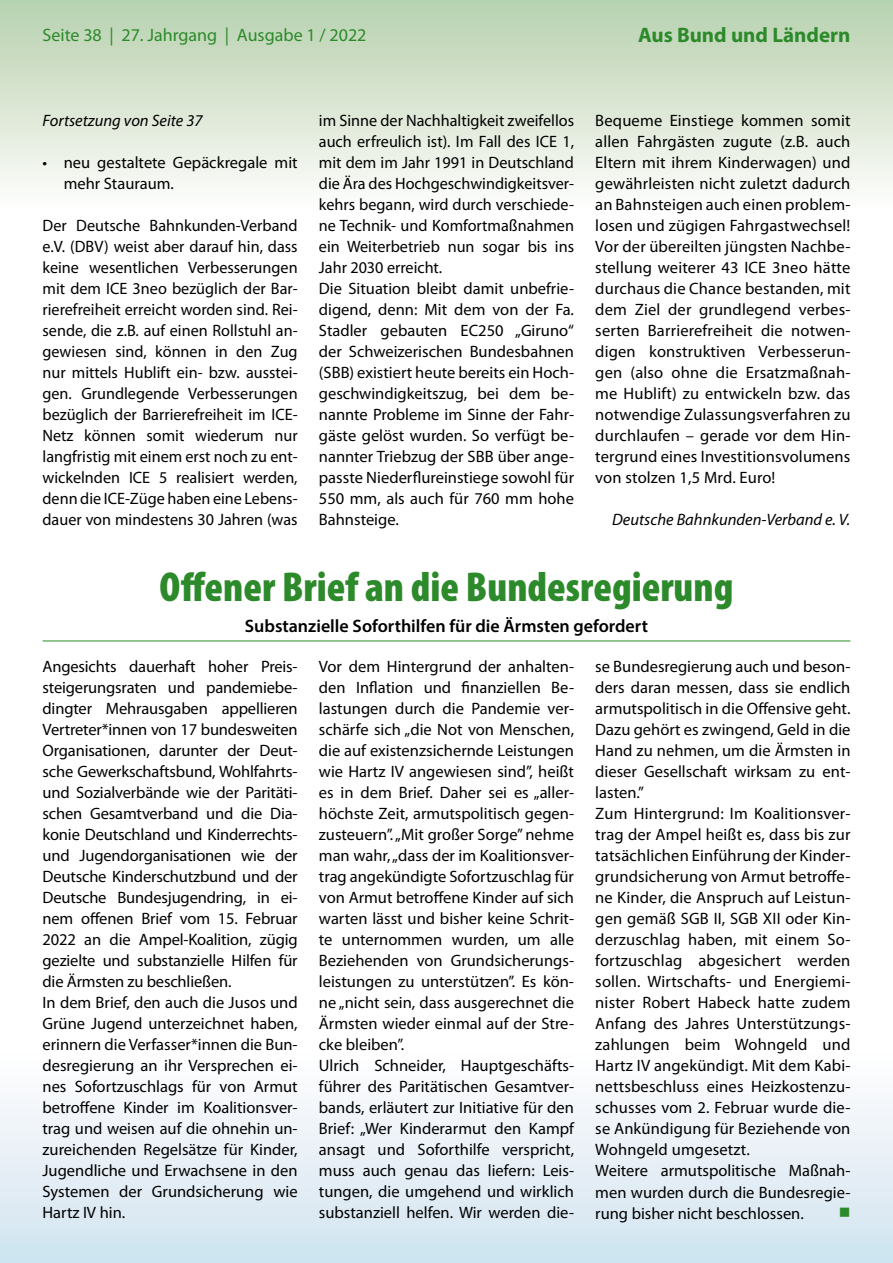
<style>
.page{position:relative;width:893px;height:1263px;background:#fff}
.page>*{position:absolute;margin:0;border:0;box-sizing:border-box;transform-origin:0 0}
.t1{font:900 condensed 42px "Myriad Pro";color:#2c8a2a}
.t2{font:700 21px "Myriad Pro";color:#2c8a2a}
.t3{font:600 18px "Myriad Pro";color:#000}
.t4{font:18px "Myriad Pro";color:#2c8a2a}
.t5{font:16.5px/21px "Myriad Pro";color:#000}
.t6{font:italic 16.5px "Myriad Pro";color:#000}
.t7{font:15.75px "Wingdings";color:#2c8a2a}
</style>
<div class="page">
<div style="left:0;top:1050px;width:893px;height:213px;background:linear-gradient(to bottom,#fffeff,#cfe4ef)"></div>
<div style="left:0;top:0;width:893px;height:213px;background:linear-gradient(to bottom,#b7d0ad,#fffefe)"></div>
<hr style="left:43px;top:641px;width:807px;height:1px;background:#2c8a2a">
<p class="t4" style="left:43px;top:24px;width:325px">Seite 38 | 27. Jahrgang | Ausgabe 1 / 2022</p>
<p class="t2" style="left:638px;top:21px;width:214px">Aus Bund und Ländern</p>
<p class="t6" style="left:43px;top:110px;width:162px">Fortsetzung von Seite 37</p>
<p class="t5" style="left:64px;top:152px;width:235px;text-indent:-21px">• neu gestaltete Gepäckregale mit mehr Stauraum.</p>
<p class="t5" style="left:43px;top:215px;width:257px;text-align:justify">Der Deutsche Bahnkunden-Verband e.V. (DBV) weist aber darauf hin, dass keine wesentlichen Verbesserungen mit dem ICE 3neo bezüglich der Bar&shy;rierefreiheit erreicht worden sind. Rei&shy;sende, die z.B. auf einen Rollstuhl an&shy;gewiesen sind, können in den Zug nur mittels Hublift ein- bzw. ausstei&shy;gen. Grundlegende Verbesserungen bezüglich der Barrierefreiheit im ICE-Netz können somit wiederum nur langfristig mit einem erst noch zu ent&shy;wickelnden ICE 5 realisiert werden, denn die ICE-Züge haben eine Lebens&shy;dauer von mindestens 30 Jahren (was</p>
<p class="t5" style="left:319px;top:110px;width:257px">im Sinne der Nachhaltigkeit zweifellos auch erfreulich ist). Im Fall des ICE 1, mit dem im Jahr 1991 in Deutschland die Ära des Hochgeschwindigkeitsver&shy;kehrs begann, wird durch verschiede&shy;ne Technik- und Komfortmaßnahmen ein Weiterbetrieb nun sogar bis ins Jahr 2030 erreicht.<br>Die Situation bleibt damit unbefrie&shy;digend, denn: Mit dem von der Fa.<br>Stadler gebauten EC250 „Giruno“ der Schweizerischen Bundesbahnen (SBB) existiert heute bereits ein Hoch&shy;geschwindigkeitszug, bei dem be&shy;nannte Probleme im Sinne der Fahr&shy;gäste gelöst wurden. So verfügt be&shy;nannter Triebzug der SBB über ange&shy;passte Niederflureinstiege sowohl für 550 mm, als auch für 760 mm hohe Bahnsteige.</p>
<p class="t5" style="left:595px;top:110px;width:257px;text-align:justify">Bequeme Einstiege kommen somit allen Fahrgästen zugute (z.B. auch Eltern mit ihrem Kinderwagen) und gewährleisten nicht zuletzt dadurch an Bahnsteigen auch einen problem&shy;losen und zügigen Fahrgastwechsel!<br>Vor der übereilten jüngsten Nachbe&shy;stellung weiterer 43 ICE 3neo hätte durchaus die Chance bestanden, mit dem Ziel der grundlegend verbes&shy;serten Barrierefreiheit die notwen&shy;digen konstruktiven Verbesserun&shy;gen (also ohne die Ersatzmaßnah&shy;me Hublift) zu entwickeln bzw. das notwendige Zulassungsverfahren zu durchlaufen – gerade vor dem Hin&shy;tergrund eines Investitionsvolumens von stolzen 1,5 Mrd. Euro!</p>
<p class="t6" style="left:612px;top:509px;width:240px">Deutsche Bahnkunden-Verband e. V.</p>
<h1 class="t1" style="left:160px;top:560px;width:575px">Offener Brief an die Bundesregierung</h1>
<p class="t3" style="left:245px;top:615px;width:405px">Substanzielle Soforthilfen für die Ärmsten gefordert</p>
<p class="t5" style="left:43px;top:656px;width:257px">Angesichts dauerhaft hoher Preis&shy;steigerungsraten und pandemiebe&shy;dingter Mehrausgaben appellieren Vertreter*innen von 17 bundesweiten Organisationen, darunter der Deut&shy;sche Gewerkschaftsbund, Wohlfahrts&shy;und Sozialverbände wie der Paritäti&shy;schen Gesamtverband und die Dia&shy;konie Deutschland und Kinderrechts&shy;und Jugendorganisationen wie der Deutsche Kinderschutzbund und der Deutsche Bundesjugendring, in ei&shy;nem offenen Brief vom 15. Februar 2022 an die Ampel-Koalition, zügig gezielte und substanzielle Hilfen für die Ärmsten zu beschließen.<br>In dem Brief, den auch die Jusos und Grüne Jugend unterzeichnet haben, erinnern die Verfasser*innen die Bun&shy;desregierung an ihr Versprechen ei&shy;nes Sofortzuschlags für von Armut betroffene Kinder im Koalitionsver&shy;trag und weisen auf die ohnehin un&shy;zureichenden Regelsätze für Kinder, Jugendliche und Erwachsene in den Systemen der Grundsicherung wie Hartz IV hin.</p>
<p class="t5" style="left:319px;top:656px;width:257px">Vor dem Hintergrund der anhalten&shy;den Inflation und finanziellen Be&shy;lastungen durch die Pandemie ver&shy;schärfe sich „die Not von Menschen, die auf existenzsichernde Leistungen wie Hartz IV angewiesen sind”, heißt es in dem Brief. Daher sei es „aller&shy;höchste Zeit, armutspolitisch gegen&shy;zusteuern”. „Mit großer Sorge” nehme man wahr, „dass der im Koalitionsver&shy;trag angekündigte Sofortzuschlag für von Armut betroffene Kinder auf sich warten lässt und bisher keine Schrit&shy;te unternommen wurden, um alle Beziehenden von Grundsicherungs&shy;leistungen zu unterstützen”. Es kön&shy;ne „nicht sein, dass ausgerechnet die Ärmsten wieder einmal auf der Stre&shy;cke bleiben”.<br>Ulrich Schneider, Hauptgeschäfts&shy;führer des Paritätischen Gesamtver&shy;bands, erläutert zur Initiative für den Brief: „Wer Kinderarmut den Kampf ansagt und Soforthilfe verspricht, muss auch genau das liefern: Leis&shy;tungen, die umgehend und wirklich substanziell helfen. Wir werden die-</p>
<p class="t5" style="left:595px;top:656px;width:257px">se Bundesregierung auch und beson&shy;ders daran messen, dass sie endlich armutspolitisch in die Offensive geht.<br>Dazu gehört es zwingend, Geld in die Hand zu nehmen, um die Ärmsten in dieser Gesellschaft wirksam zu ent&shy;lasten.”<br>Zum Hintergrund: Im Koalitionsver&shy;trag der Ampel heißt es, dass bis zur tatsächlichen Einführung der Kinder&shy;grundsicherung von Armut betroffe&shy;ne Kinder, die Anspruch auf Leistun&shy;gen gemäß SGB II, SGB XII oder Kin&shy;derzuschlag haben, mit einem So&shy;fortzuschlag abgesichert werden sollen. Wirtschafts- und Energiemi&shy;nister Robert Habeck hatte zudem Anfang des Jahres Unterstützungs&shy;zahlungen beim Wohngeld und Hartz IV angekündigt. Mit dem Kabi&shy;nettsbeschluss eines Heizkostenzu&shy;schusses vom 2. Februar wurde die&shy;se Ankündigung für Beziehende von Wohngeld umgesetzt.<br>Weitere armutspolitische Maßnah&shy;men wurden durch die Bundesregie&shy;rung bisher nicht beschlossen.</p>
<p class="t7" style="left:839px;top:1204px;width:13px">■</p>
</div>
